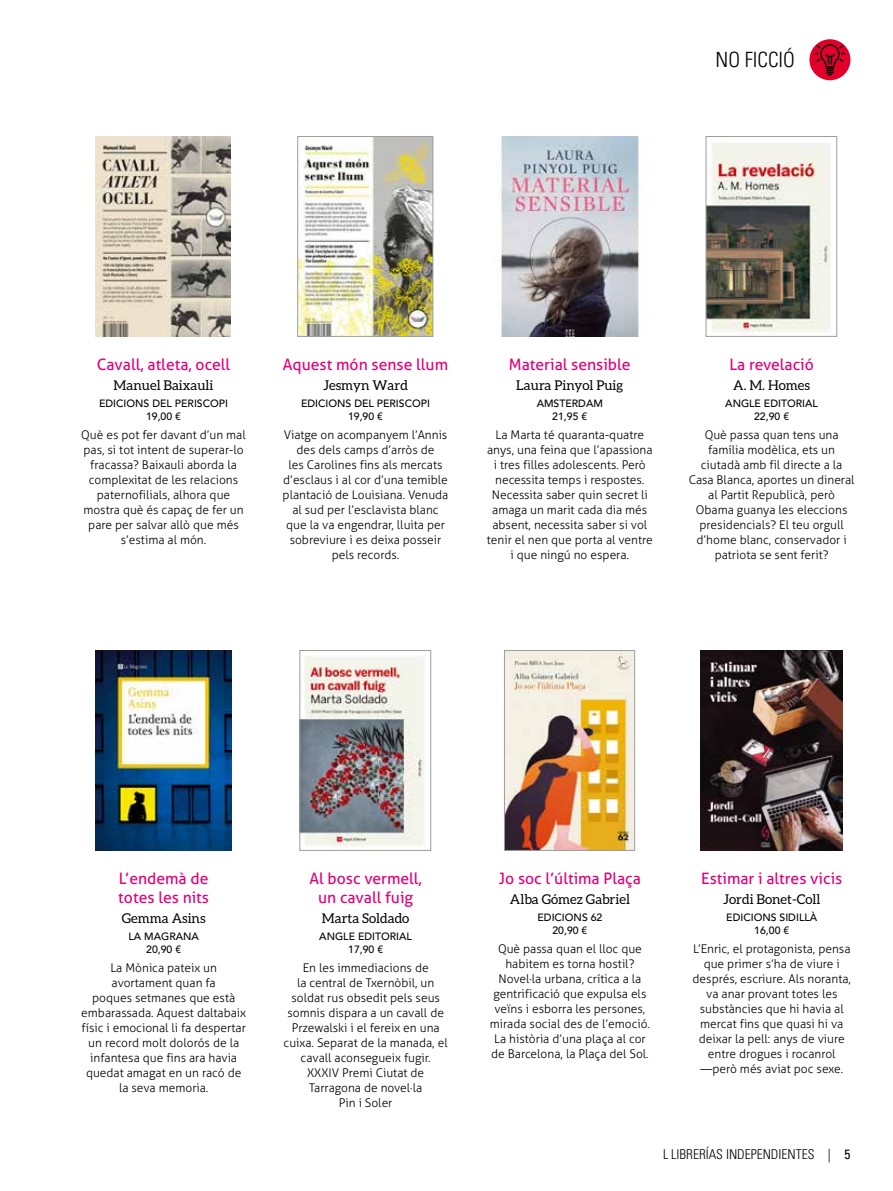
<style>
.page{position:relative;width:893px;height:1191px;background:#fff}
.page>*{position:absolute;margin:0;border:0;box-sizing:border-box;transform-origin:0 0}
.t1{font:300 condensed 21px "Univers LT Std";color:#000}
.t2{font:15.75px/18.9px "Aller";color:#e2007a}
.t3{font:13.5px "Aleo";color:#000}
.t4{font:300 condensed 13.5px "Univers LT Std";color:#000}
.t5{font:300 12px/15px "Aller";color:#000;text-align:center}
.t6{font:500 10.5px/12.6px "Avenir LT Std";color:#000;text-align:center}
.s1{font-weight:400}
</style>
<div class="page">
<div style="left:809px;top:39px;width:41px;height:41px;background:#e2002a;border-radius:50%"></div>
<svg style="left:814px;top:44px;width:32px;height:32px"></svg>
<img style="left:96px;top:136px;width:135px;height:200px">
<img style="left:95px;top:650px;width:136px;height:200px">
<img style="left:299px;top:138px;width:132px;height:197px">
<div style="left:297px;top:136px;width:136px;height:201px;border:1px solid #9c9e9f"></div>
<img style="left:301px;top:656px;width:127px;height:192px">
<div style="left:299px;top:650px;width:132px;height:200px;border:1px solid #9c9e9f"></div>
<img style="left:500px;top:136px;width:140px;height:200px">
<img style="left:506px;top:652px;width:127px;height:196px">
<div style="left:504px;top:650px;width:131px;height:200px;border:1px solid #9c9e9f"></div>
<img style="left:708px;top:142px;width:123px;height:193px">
<div style="left:706px;top:136px;width:131px;height:201px;border:1px solid #9c9e9f"></div>
<img style="left:700px;top:650px;width:142px;height:200px">
<h1 class="t1" style="left:716px;top:47px;width:81px">NO FICCIÓ</h1>
<h2 class="t2" style="left:97px;top:354px;width:135px">Cavall, atleta, ocell</h2>
<p class="t3" style="left:114px;top:378px;width:101px">Manuel Baixauli</p>
<p class="t6" style="left:99px;top:397px;width:130px">EDICIONS DEL PERISCOPI<br>19,00 €</p>
<p class="t5" style="left:81px;top:427px;width:166px">Què es pot fer davant d’un mal pas, si tot intent de superar-lo fracassa? Baixauli aborda la complexitat de les relacions paternofilials, alhora que mostra què és capaç de fer un pare per salvar allò que més s’estima al món.</p>
<h2 class="t2" style="left:283px;top:354px;width:167px">Aquest món sense llum</h2>
<p class="t3" style="left:323px;top:378px;width:86px">Jesmyn Ward</p>
<p class="t6" style="left:301px;top:397px;width:130px">EDICIONS DEL PERISCOPI<br>19,90 €</p>
<p class="t5" style="left:283px;top:427px;width:167px">Viatge on acompanyem l’Annis des dels camps d’arròs de<br>les Carolines fins als mercats d’esclaus i al cor d’una temible plantació de Louisiana. Venuda al sud per l’esclavista blanc que la va engendrar, lluita per sobreviure i es deixa posseir pels records.</p>
<h2 class="t2" style="left:509px;top:354px;width:123px">Material sensible</h2>
<p class="t3" style="left:516px;top:378px;width:109px">Laura Pinyol Puig</p>
<p class="t6" style="left:537px;top:397px;width:68px">AMSTERDAM<br>21,95 €</p>
<p class="t5" style="left:487px;top:427px;width:167px">La Marta té quaranta-quatre anys, una feina que l’apassiona i tres filles adolescents. Però necessita temps i respostes.<br>Necessita saber quin secret li amaga un marit cada dia més absent, necessita saber si vol tenir el nen que porta al ventre i que ningú no espera.</p>
<h2 class="t2" style="left:729px;top:354px;width:86px">La revelació</h2>
<p class="t3" style="left:733px;top:378px;width:78px">A. M. Homes</p>
<p class="t6" style="left:725px;top:397px;width:94px">ANGLE EDITORIAL<br>22,90 €</p>
<p class="t5" style="left:689px;top:427px;width:167px">Què passa quan tens una família modèlica, ets un ciutadà amb fil directe a la<br>Casa Blanca, aportes un dineral al Partit Republicà, però<br>Obama guanya les eleccions presidencials? El teu orgull d’home blanc, conservador i patriota se sent ferit?</p>
<h2 class="t2" style="left:118px;top:868px;width:92px">L’endemà de totes les nits</h2>
<p class="t3" style="left:122px;top:910px;width:85px">Gemma Asins</p>
<p class="t6" style="left:129px;top:930px;width:72px">LA MAGRANA<br>20,90 €</p>
<p class="t5" style="left:81px;top:960px;width:166px">La Mònica pateix un avortament quan fa<br>poques setmanes que està embarassada. Aquest daltabaix físic i emocional li fa despertar un record molt dolorós de la infantesa que fins ara havia quedat amagat en un racó de la seva memoria.</p>
<h2 class="t2" style="left:309px;top:868px;width:114px;text-align:center">Al bosc vermell, un cavall fuig</h2>
<p class="t3" style="left:322px;top:910px;width:89px">Marta Soldado</p>
<p class="t6" style="left:319px;top:930px;width:94px">ANGLE EDITORIAL<br>17,90 €</p>
<p class="t5" style="left:284px;top:960px;width:166px">En les immediacions de<br>la central de Txernòbil, un soldat rus obsedit pels seus somnis dispara a un cavall de<br>Przewalski i el fereix en una cuixa. Separat de la manada, el cavall aconsegueix fugir.<br>XXXIV Premi Ciutat de<br>Tarragona de novel·la<br>Pin i Soler</p>
<h2 class="t2" style="left:499px;top:868px;width:143px">Jo soc l’última Plaça</h2>
<p class="t3" style="left:510px;top:891px;width:121px">Alba Gómez Gabriel</p>
<p class="t6" style="left:537px;top:911px;width:66px">EDICIONS 62<br>20,90 €</p>
<p class="t5" style="left:490px;top:941px;width:162px">Què passa quan el lloc que habitem es torna hostil?<br>Novel·la urbana, crítica a la gentrificació que expulsa els veïns i esborra les persones, mirada social des de l’emoció.<br>La història d’una plaça al cor de Barcelona, la Plaça del Sol.</p>
<h2 class="t2" style="left:701px;top:868px;width:143px">Estimar i altres vicis</h2>
<p class="t3" style="left:723px;top:891px;width:99px">Jordi Bonet-Coll</p>
<p class="t6" style="left:726px;top:911px;width:93px">EDICIONS SIDILLÀ<br>16,00 €</p>
<p class="t5" style="left:693px;top:941px;width:160px">L’Enric, el protagonista, pensa que primer s’ha de viure i després, escriure. Als noranta, va anar provant totes les substàncies que hi havia al mercat fins que quasi hi va deixar la pell: anys de viure entre drogues i rocanrol —però més aviat poc sexe.</p>
<p class="t4" style="left:663px;top:1146px;width:189px">L LIBRERÍAS INDEPENDIENTES | <span class="s1">5</span></p>
</div>
